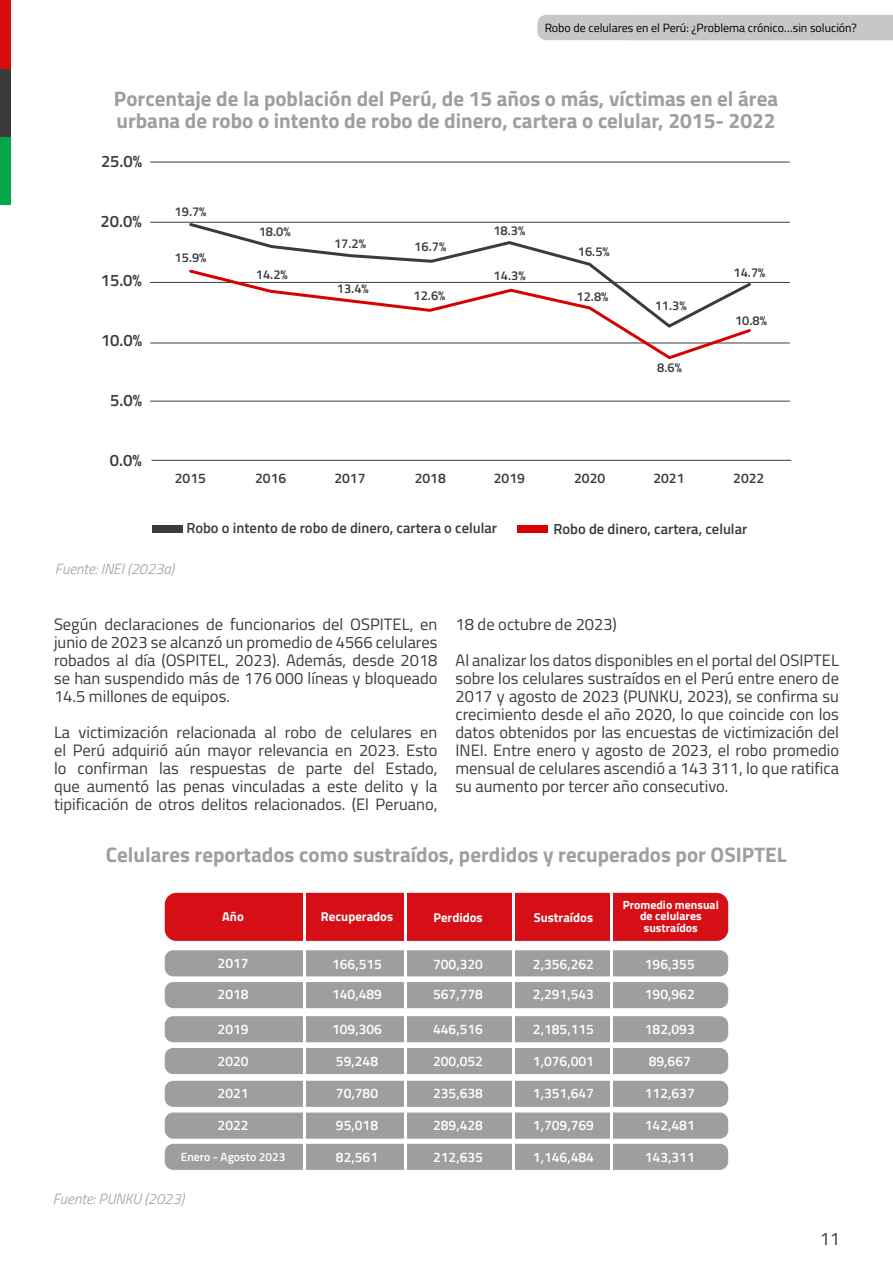
<style>
.page{position:relative;width:893px;height:1263px;background:#fff}
.page>*{position:absolute;margin:0;border:0;box-sizing:border-box;transform-origin:0 0}
.t1{font:700 21px/22.5px "Titillium Web";color:#9e9e9e}
.t2{font:18px "Titillium Web";color:#3a3a3a}
.t3{font:600 16.65px "Titillium Web";color:#3b3b3b}
.t4{font:16.5px/18px "Titillium Web";color:#3a3a3a;text-align:justify}
.t5{font:italic 300 14.85px "Titillium Web";color:#9e9e9e}
.t6{font:600 14.55px "Titillium Web";color:#3b3b3b}
.t7{font:600 13.95px "Titillium Web";color:#3b3b3b}
.t8{font:600 13.8px/30.2px "Titillium Web";color:#fff}
.t9{font:600 12.9px "Titillium Web";color:#3b3b3b}
.t10{font:700 12.9px "Titillium Web";color:#fff}
.t11{font:12px "Titillium Web";color:#000}
.t12{font:700 11.85px/11.9px "Titillium Web";color:#fff;text-align:center}
.t13{font:600 11.85px "Titillium Web";color:#fff}
</style>
<div class="page">
<div style="left:0;top:136px;width:10px;height:68px;background:#05a645"></div>
<div style="left:0;top:68px;width:10px;height:68px;background:#3b3b3b"></div>
<div style="left:0;top:0;width:10px;height:68px;background:#d90d0d"></div>
<div style="left:537px;top:15px;width:356px;height:25px;background:#c8c7c7"></div>
<hr style="left:150px;top:401px;width:640px;height:1px;background:#3b3b3b">
<hr style="left:150px;top:343px;width:640px;height:1px;background:#3b3b3b">
<hr style="left:150px;top:282px;width:640px;height:1px;background:#3b3b3b">
<hr style="left:150px;top:222px;width:640px;height:1px;background:#3b3b3b">
<hr style="left:150px;top:162px;width:640px;height:1px;background:#3b3b3b">
<div style="left:152px;top:525px;width:30px;height:7px;background:#3b3b3b"></div>
<div style="left:518px;top:526px;width:30px;height:7px;background:#d90000"></div>
<svg style="left:187px;top:221px;width:566px;height:47px"></svg>
<svg style="left:187px;top:268px;width:566px;height:92px"></svg>
<hr style="left:152px;top:460px;width:639px;height:1px;background:#3b3b3b">
<div style="left:165px;top:893px;width:563px;height:48px;background:#d60f17;border-radius:12px"></div>
<div style="left:165px;top:950px;width:563px;height:26px;background:#9e9e9e;border-radius:8px"></div>
<div style="left:165px;top:982px;width:563px;height:26px;background:#9e9e9e;border-radius:8px"></div>
<div style="left:165px;top:1016px;width:563px;height:26px;background:#9e9e9e;border-radius:8px"></div>
<div style="left:165px;top:1048px;width:563px;height:26px;background:#9e9e9e;border-radius:8px"></div>
<div style="left:165px;top:1081px;width:563px;height:26px;background:#9e9e9e;border-radius:8px"></div>
<div style="left:165px;top:1112px;width:563px;height:27px;background:#9e9e9e;border-radius:8px"></div>
<div style="left:165px;top:1144px;width:563px;height:26px;background:#9e9e9e;border-radius:8px"></div>
<hr style="left:303px;top:877px;width:3px;height:307px;background:#fff">
<hr style="left:405px;top:877px;width:2px;height:307px;background:#fff">
<hr style="left:512px;top:881px;width:3px;height:307px;background:#fff">
<hr style="left:610px;top:880px;width:2px;height:308px;background:#fff">
<p class="t11" style="left:545px;top:19px;width:314px">Robo de celulares en el Perú: ¿Problema crónico…sin solución?</p>
<p class="t11" style="left:638px;top:19px;width:202px">¿Cómo combatir la extorsión en el Perú?</p>
<p class="t1" style="left:114px;top:86px;width:666px">Porcentaje de la población del Perú, de 15 años o más, víctimas en el área urbana de robo o intento de robo de dinero, cartera o celular, 2015- 2022</p>
<p class="t3" style="left:101px;top:149px;width:43px">25.0%</p>
<p class="t3" style="left:101px;top:209px;width:43px">20.0%</p>
<p class="t3" style="left:101px;top:268px;width:43px">15.0%</p>
<p class="t3" style="left:101px;top:327px;width:43px">10.0%</p>
<p class="t3" style="left:110px;top:388px;width:33px">5.0%</p>
<p class="t3" style="left:110px;top:448px;width:33px">0.0%</p>
<p class="t9" style="left:175px;top:202px;width:33px">19.7%</p>
<p class="t9" style="left:175px;top:248px;width:33px">15.9%</p>
<p class="t9" style="left:259px;top:222px;width:33px">18.0%</p>
<p class="t9" style="left:256px;top:264px;width:33px">14.2%</p>
<p class="t9" style="left:334px;top:233px;width:33px">17.2%</p>
<p class="t9" style="left:414px;top:237px;width:33px">16.7%</p>
<p class="t9" style="left:337px;top:279px;width:33px">13.4%</p>
<p class="t9" style="left:413px;top:285px;width:33px">12.6%</p>
<p class="t9" style="left:493px;top:221px;width:33px">18.3%</p>
<p class="t9" style="left:494px;top:266px;width:33px">14.3%</p>
<p class="t9" style="left:578px;top:241px;width:33px">16.5%</p>
<p class="t9" style="left:576px;top:287px;width:33px">12.8%</p>
<p class="t9" style="left:655px;top:296px;width:33px">11.3%</p>
<p class="t9" style="left:657px;top:358px;width:26px">8.6%</p>
<p class="t9" style="left:733px;top:262px;width:33px">14.7%</p>
<p class="t9" style="left:735px;top:310px;width:33px">10.8%</p>
<p class="t7" style="left:175px;top:467px;width:33px">2015</p>
<p class="t7" style="left:255px;top:467px;width:33px">2016</p>
<p class="t7" style="left:334px;top:467px;width:33px">2017</p>
<p class="t7" style="left:415px;top:467px;width:33px">2018</p>
<p class="t7" style="left:494px;top:467px;width:33px">2019</p>
<p class="t7" style="left:574px;top:468px;width:33px">2020</p>
<p class="t7" style="left:653px;top:467px;width:33px">2021</p>
<p class="t7" style="left:733px;top:467px;width:33px">2022</p>
<p class="t6" style="left:186px;top:517px;width:312px">Robo o intento de robo de dinero, cartera o celular</p>
<p class="t6" style="left:553px;top:518px;width:195px">Robo de dinero, cartera, celular</p>
<p class="t5" style="left:55px;top:558px;width:121px">Fuente: INEI (2023a)</p>
<p class="t4" style="left:54px;top:614px;width:385px">Según declaraciones de funcionarios del OSPITEL, en junio de 2023 se alcanzó un promedio de 4566 celulares robados al día (OSPITEL, 2023). Además, desde 2018 se han suspendido más de 176 000 líneas y bloqueado 14.5 millones de equipos.</p>
<p class="t4" style="left:54px;top:722px;width:385px">La victimización relacionada al robo de celulares en el Perú adquirió aún mayor relevancia en 2023. Esto lo confirman las respuestas de parte del Estado, que aumentó las penas vinculadas a este delito y la tipificación de otros delitos relacionados. (El Peruano,</p>
<p class="t4" style="left:455px;top:605px;width:385px;line-height:36px">18 de octubre de 2023)<br>Al analizar los datos disponibles en el portal del OSIPTEL</p>
<p class="t4" style="left:455px;top:668px;width:385px">sobre los celulares sustraídos en el Perú entre enero de 2017 y agosto de 2023 (PUNKU, 2023), se confirma su crecimiento desde el año 2020, lo que coincide con los datos obtenidos por las encuestas de victimización del INEI. Entre enero y agosto de 2023, el robo promedio mensual de celulares ascendió a 143 311, lo que ratifica su aumento por tercer año consecutivo.</p>
<p class="t1" style="left:106px;top:842px;width:682px">Celulares reportados como sustraídos, perdidos y recuperados por OSIPTEL</p>
<p class="t10" style="left:321px;top:907px;width:74px">Recuperados</p>
<p class="t10" style="left:433px;top:907px;width:51px">Perdidos</p>
<p class="t10" style="left:534px;top:908px;width:61px">Sustraídos</p>
<p class="t10" style="left:222px;top:907px;width:23px">Año</p>
<p class="t8" style="left:218px;top:948px;width:32px">2017</p>
<p class="t8" style="left:332px;top:948px;width:51px">166,515<br>140,489</p>
<p class="t8" style="left:332px;top:1013px;width:51px">109,306</p>
<p class="t8" style="left:336px;top:1045px;width:44px">59,248</p>
<p class="t8" style="left:336px;top:1077px;width:44px">70,780</p>
<p class="t8" style="left:336px;top:1109px;width:44px">95,018</p>
<p class="t8" style="left:336px;top:1141px;width:44px">82,561</p>
<p class="t8" style="left:433px;top:948px;width:51px">700,320<br>567,778</p>
<p class="t8" style="left:433px;top:1013px;width:51px">446,516</p>
<p class="t8" style="left:433px;top:1045px;width:51px">200,052</p>
<p class="t8" style="left:433px;top:1077px;width:51px">235,638</p>
<p class="t8" style="left:433px;top:1109px;width:51px">289,428</p>
<p class="t8" style="left:433px;top:1141px;width:51px">212,635</p>
<p class="t8" style="left:533px;top:948px;width:63px">2,356,262<br>2,291,543</p>
<p class="t8" style="left:533px;top:1013px;width:63px">2,185,115</p>
<p class="t8" style="left:533px;top:1045px;width:63px">1,076,001</p>
<p class="t8" style="left:533px;top:1077px;width:63px">1,351,647</p>
<p class="t8" style="left:533px;top:1109px;width:63px">1,709,769</p>
<p class="t8" style="left:533px;top:1141px;width:63px">1,146,484</p>
<p class="t8" style="left:218px;top:979px;width:32px">2018</p>
<p class="t8" style="left:218px;top:1014px;width:32px">2019</p>
<p class="t8" style="left:218px;top:1045px;width:32px">2020</p>
<p class="t8" style="left:218px;top:1078px;width:32px">2021</p>
<p class="t8" style="left:218px;top:1109px;width:32px">2022</p>
<p class="t13" style="left:181px;top:1148px;width:106px">Enero - Agosto 2023</p>
<p class="t5" style="left:53px;top:1188px;width:133px">Fuente: PUNKU (2023)</p>
<p class="t12" style="left:623px;top:898px;width:98px">Promedio mensual de celulares sustraídos</p>
<p class="t8" style="left:645px;top:948px;width:51px">196,355<br>190,962</p>
<p class="t8" style="left:645px;top:1013px;width:51px">182,093</p>
<p class="t8" style="left:649px;top:1045px;width:44px">89,667</p>
<p class="t8" style="left:645px;top:1077px;width:51px">112,637</p>
<p class="t8" style="left:645px;top:1109px;width:51px">142,481</p>
<p class="t8" style="left:645px;top:1141px;width:51px">143,311</p>
<p class="t2" style="left:820px;top:1225px;width:22px">11</p>
</div>
